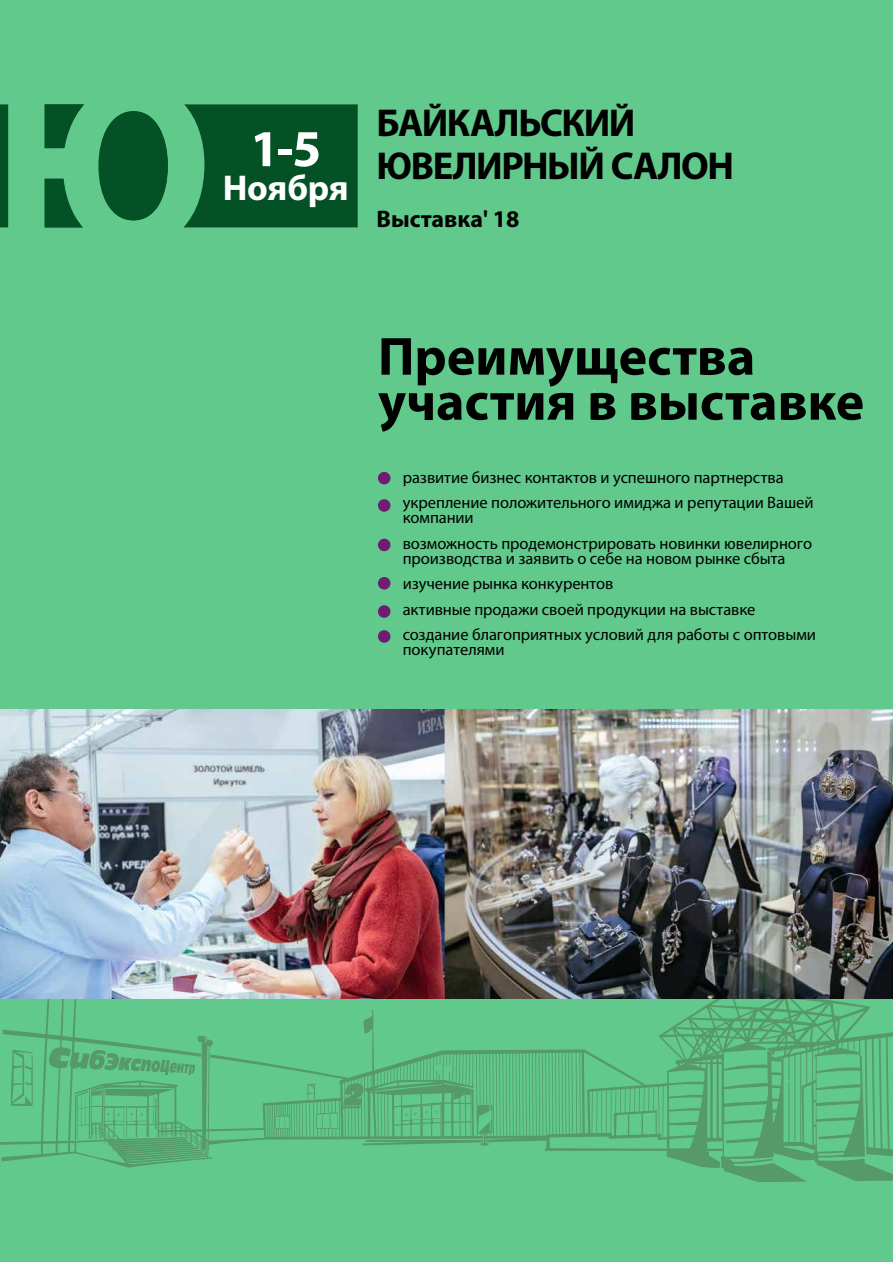
<style>
.page{position:relative;width:893px;height:1263px;background:#fff}
.page>*{position:absolute;margin:0;border:0;box-sizing:border-box;transform-origin:0 0}
.t1{font:700 54px/45px "Myriad Pro";color:#000}
.t2{font:700 52.2px "Myriad Pro";color:#fff}
.t3{font:700 39px/43.3px "Myriad Pro";letter-spacing:-.035em;color:#000}
.t4{font:700 36px "Myriad Pro";letter-spacing:-.01em;color:#fff}
.t5{font:700 24px "Myriad Pro";color:#000}
.t6{font:16.5px/25.5px "Myriad Pro";letter-spacing:-.005em;color:#000}
</style>
<div class="page">
<div style="left:0;top:0;width:893px;height:1262px;background:#61c98b"></div>
<svg style="left:0;top:999px;width:893px;height:183px"></svg>
<div style="left:378px;top:472px;width:12px;height:12px;background:#701c75;border-radius:50%"></div>
<div style="left:378px;top:499px;width:12px;height:13px;background:#701c75;border-radius:50%"></div>
<div style="left:378px;top:539px;width:12px;height:12px;background:#701c75;border-radius:50%"></div>
<div style="left:378px;top:577px;width:12px;height:12px;background:#701c75;border-radius:50%"></div>
<div style="left:378px;top:605px;width:12px;height:13px;background:#701c75;border-radius:50%"></div>
<div style="left:378px;top:630px;width:12px;height:13px;background:#701c75;border-radius:50%"></div>
<svg style="left:0;top:104px;width:358px;height:123px"></svg>
<img style="left:0;top:710px;width:893px;height:289px">
<h2 class="t2" style="left:250px;top:119px;width:73px">1-5</h2>
<h3 class="t4" style="left:223px;top:168px;width:127px">Ноября</h3>
<h3 class="t3" style="left:377px;top:102px;width:359px">БАЙКАЛЬСКИЙ<br>ЮВЕЛИРНЫЙ САЛОН</h3>
<h3 class="t5" style="left:377px;top:205px;width:144px">Выставка' 18</h3>
<h1 class="t1" style="left:378px;top:335px;width:488px">Преимущества участия в выставке</h1>
<p class="t6" style="left:403px;top:465px;width:412px">развитие бизнес контактов и успешного партнерства укрепление положительного имиджа и репутации Вашей</p>
<p class="t6" style="left:403px;top:505px;width:411px">компании<br>возможность продемонстрировать новинки ювелирного</p>
<p class="t6" style="left:403px;top:546px;width:415px">производства и заявить о себе на новом рынке сбыта изучение рынка конкурентов<br>активные продажи своей продукции на выставке создание благоприятных условий для работы с оптовыми</p>
<p class="t6" style="left:403px;top:637px;width:103px">покупателями</p>
</div>
